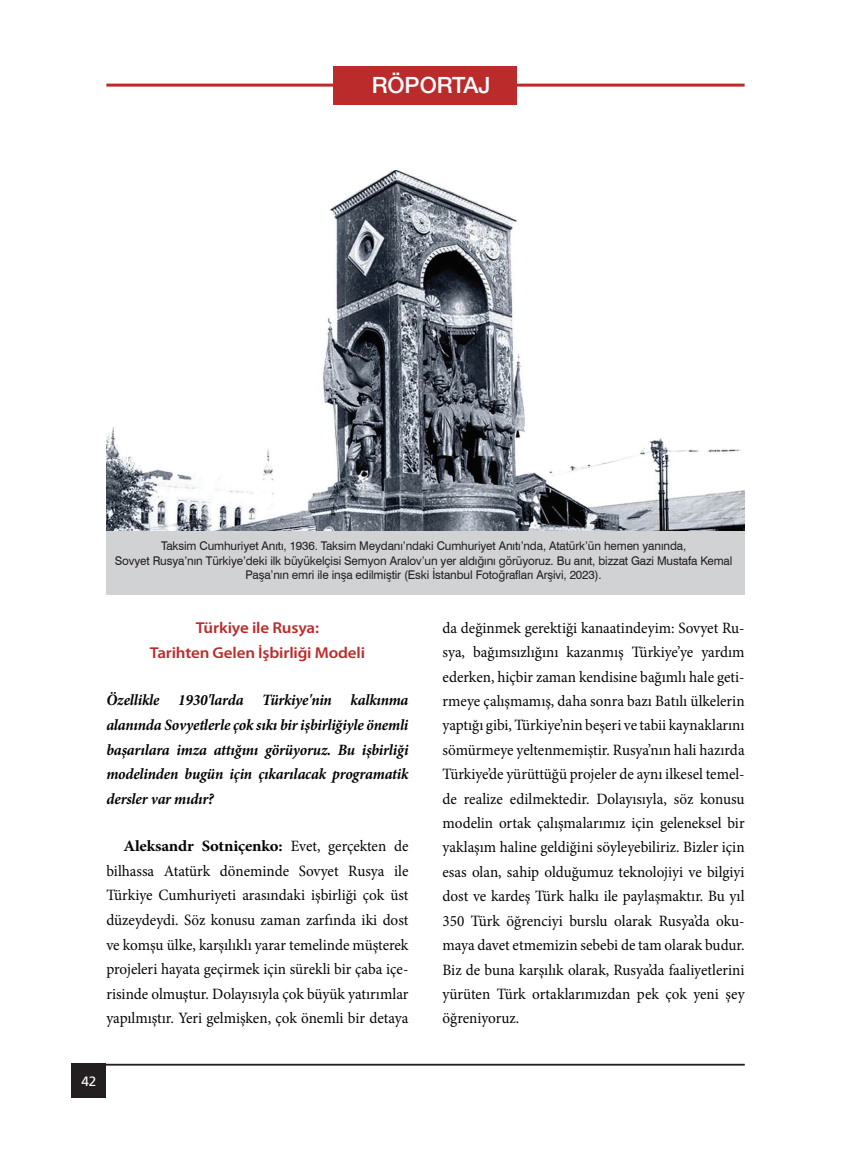
<style>
.page{position:relative;width:851px;height:1149px;background:#fff}
.page>*{position:absolute;margin:0;border:0;box-sizing:border-box;transform-origin:0 0}
.t1{font:500 22.5px "Helvetica Neue LT Pro";color:#fff}
.t2{font:15.75px/24.5px "Minion Pro";color:#040503;text-align:justify;scale:.96 1}
.t3{font:italic 700 15.75px/24.6px "Minion Pro";letter-spacing:-.015em;color:#040503;text-align:justify;scale:.96 1}
.t4{font:600 15.75px/24.6px "Myriad Pro";letter-spacing:-.01em;color:#bc2b2b;text-align:center;scale:1.08 1}
.t5{font:500 13.5px "Helvetica Neue LT Pro";color:#fff}
.t6{font:12px/14.5px "Swiss 721 BT";letter-spacing:-.01em;color:#231f20;text-align:center}
.s1{font-weight:700}
.s2{font-family:"Frutiger Tr";font-weight:400}
</style>
<div class="page">
<hr style="left:72px;top:1063px;width:672px;height:1px;background:#231f20">
<div style="left:72px;top:1063px;width:34px;height:34px;background:#231f20"></div>
<hr style="left:106px;top:84px;width:638px;height:3px;background:#bc2b2b">
<div style="left:333px;top:66px;width:184px;height:38px;background:#bc2b2b"></div>
<img style="left:106px;top:170px;width:638px;height:361px">
<div style="left:106px;top:531px;width:638px;height:64px;background:#d1d2d4"></div>
<h1 class="t1" style="left:371px;top:71px;width:120px">RÖPORTAJ</h1>
<p class="t6" style="left:115px;top:538px;width:619px">Taksim Cumhuriyet Anıtı, 1936. Taksim Meydanı’ndaki Cumhuriyet Anıtı’nda, Atatürk’ün hemen yanında,<br>Sovyet Rusya’nın Türkiye’deki ilk büyükelçisi Semyon Aralov’un yer aldığını görüyoruz. Bu anıt, bizzat Gazi Mustafa Kemal<br>Paşa’nın emri ile inşa edilmiştir (Eski İstanbul Fotoğrafları Arşivi, 2023).</p>
<p class="t4" style="left:150px;top:615px;width:201px">Türkiye ile Rusya:<br>Tarihten Gelen İşbirliği Modeli</p>
<p class="t3" style="left:106px;top:687px;width:316px">Özellikle 1930'larda Türkiye'nin kalkınma alanında Sovyetlerle çok sıkı bir işbirliğiyle önemli başarılara imza attığını görüyoruz. Bu işbirliği modelinden bugün için çıkarılacak programatik dersler var mıdır?</p>
<p class="t2" style="left:106px;top:833px;width:316px;text-indent:17px"><span class="s1">Aleksandr Sotniçenko:</span> Evet, gerçekten de bilhassa Atatürk döneminde Sovyet Rusya ile Türkiye Cumhuriyeti arasındaki işbirliği çok üst düzeydeydi. Söz konusu zaman zarfında iki dost ve komşu ülke, karşılıklı yarar temelinde müşterek projeleri hayata geçirmek için sürekli bir çaba içe&shy;risinde olmuştur. Dolayısıyla çok büyük yatırımlar yapılmıştır. Yeri gelmişken, çok önemli bir detaya</p>
<p class="t2" style="left:442px;top:615px;width:316px">da değinmek gerektiği kanaatindeyim: Sovyet Ru&shy;sya, bağımsızlığını kazanmış Türkiye’ye yardım ederken, hiçbir zaman kendisine bağımlı hale geti&shy;rmeye çalışmamış, daha sonra bazı Batılı ülkelerin yaptığı gibi, Türkiye’nin beşeri ve tabii kaynaklarını sömürmeye yeltenmemiştir. Rusya’nın hali hazırda Türkiye’de yürüttüğü projeler de aynı ilkesel temel&shy;de realize edilmektedir. Dolayısıyla, söz konusu modelin ortak çalışmalarımız için geleneksel bir yaklaşım haline geldiğini söyleyebiliriz. Bizler için esas olan, sahip olduğumuz teknolojiyi ve bilgiyi dost ve kardeş Türk halkı ile paylaşmaktır. Bu yıl 350 Türk öğrenciyi burslu olarak Rusya’da oku&shy;maya davet etmemizin sebebi de tam olarak budur.<br>Biz de buna karşılık olarak, Rusya’da faaliyetlerini yürüten Türk ortaklarımızdan pek çok yeni şey öğreniyoruz.</p>
<p class="t5" style="left:81px;top:1070px;width:17px">42<span class="s2">42</span></p>
</div>
